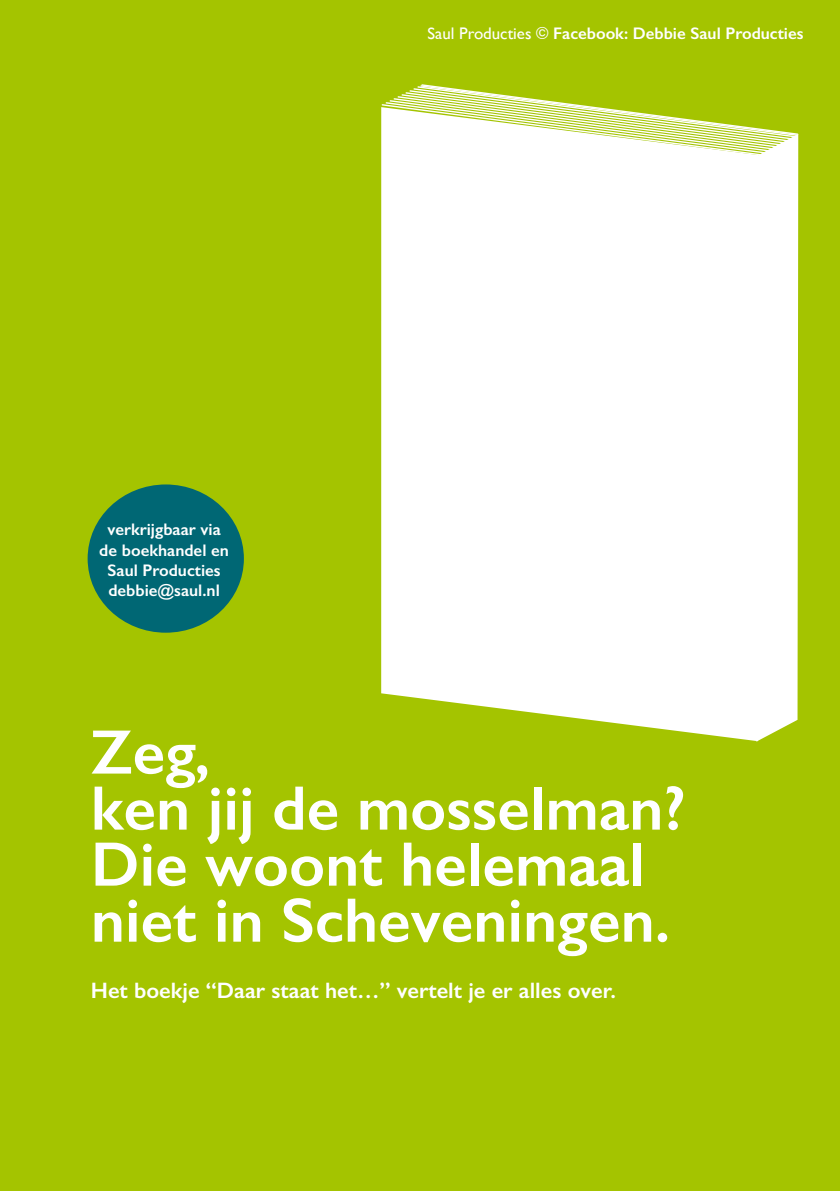
<style>
.page{position:relative;width:840px;height:1191px;background:#fff}
.page>*{position:absolute;margin:0;border:0;box-sizing:border-box;transform-origin:0 0}
.t1{font:600 63px/56px "Gill Sans";color:#fff}
.t2{font:600 22.4px "Gill Sans";color:#fff}
.t3{font:600 16.8px/20.2px "Gill Sans";color:#fff;text-align:center}
.s1{font-weight:400}
.s2{font-family:"Helvetica";font-weight:400}
</style>
<div class="page">
<div style="left:0;top:0;width:839px;height:1191px;background:#a4c400"></div>
<div style="left:88px;top:484px;width:156px;height:148px;background:#006774;border-radius:50%"></div>
<svg style="left:381px;top:84px;width:417px;height:658px;background:#f6f9e8"></svg>
<p class="t3" style="left:99px;top:519px;width:131px">verkrijgbaar via de boekhandel en<br>Saul Producties debbie@saul.nl</p>
<p class="t3" style="left:427px;top:23px;width:377px"><span class="s1">Saul Producties</span> <span class="s2">©</span> Facebook: Debbie Saul Producties</p>
<h1 class="t1" style="left:91px;top:723px;width:596px">Zeg,<br>ken jij de mosselman?<br>Die woont helemaal niet in Scheveningen.</h1>
<h2 class="t2" style="left:91px;top:976px;width:526px">Het boekje “Daar staat het…” vertelt je er alles over.</h2>
</div>
